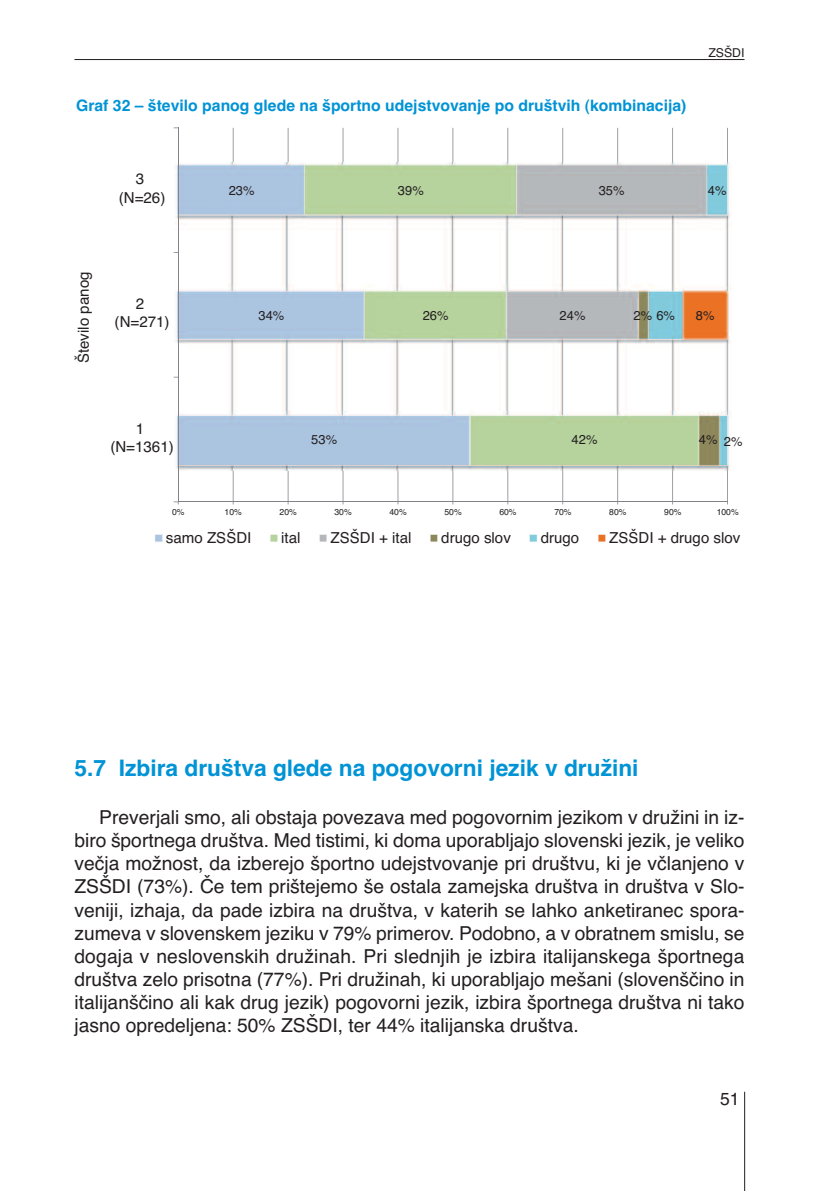
<style>
.page{position:relative;width:819px;height:1191px;background:#fff}
.page>*{position:absolute;margin:0;border:0;box-sizing:border-box;transform-origin:0 0}
.t1{font:700 22.75px "Helvetica";color:#0093d5}
.t2{font:19.25px/23.1px "Helvetica";color:#231f20;text-align:justify}
.t3{font:17.5px "Helvetica";color:#231f20}
.t4{font:700 15.75px "Helvetica";color:#0093d5}
.t5{font:15.05px/18.2px "Helvetica";color:#231f20;text-align:center}
.t6{font:12.95px "Helvetica";letter-spacing:.005em;color:#231f20}
.t7{font:12.25px "Helvetica";color:#231f20}
.t8{font:8.58px "Helvetica";letter-spacing:-.005em;color:#231f20}
</style>
<div class="page">
<hr style="left:74px;top:59px;width:670px;height:1px;background:#231f20">
<hr style="left:744px;top:1091px;width:1px;height:100px;background:#231f20">
<hr style="left:233px;top:128px;width:1px;height:374px;background:#818388">
<hr style="left:288px;top:128px;width:1px;height:374px;background:#818388">
<hr style="left:342px;top:128px;width:1px;height:374px;background:#818388">
<hr style="left:397px;top:128px;width:1px;height:374px;background:#818388">
<hr style="left:452px;top:128px;width:1px;height:374px;background:#818388">
<hr style="left:507px;top:128px;width:1px;height:374px;background:#818388">
<hr style="left:562px;top:128px;width:1px;height:374px;background:#818388">
<hr style="left:617px;top:128px;width:1px;height:374px;background:#818388">
<hr style="left:672px;top:128px;width:1px;height:374px;background:#818388">
<hr style="left:727px;top:128px;width:1px;height:374px;background:#818388">
<img style="left:174px;top:162px;width:557px;height:308px">
<hr style="left:178px;top:501px;width:549px;height:1px;background:#818388">
<hr style="left:178px;top:128px;width:1px;height:374px;background:#818388">
<svg style="left:155px;top:534px;width:8px;height:8px"></svg>
<svg style="left:270px;top:534px;width:8px;height:8px"></svg>
<svg style="left:319px;top:534px;width:8px;height:8px"></svg>
<svg style="left:430px;top:534px;width:8px;height:8px"></svg>
<svg style="left:529px;top:534px;width:8px;height:8px"></svg>
<svg style="left:598px;top:534px;width:8px;height:8px"></svg>
<p class="t4" style="left:76px;top:96px;width:612px">Graf 32 – število panog glede na športno udejstvovanje po društvih (kombinacija)</p>
<p class="t7" style="left:708px;top:46px;width:38px">ZSŠDI</p>
<p class="t5" style="left:119px;top:170px;width:48px">3 (N=26)</p>
<p class="t6" style="left:229px;top:180px;width:27px">23%</p>
<p class="t6" style="left:398px;top:180px;width:27px">39%</p>
<p class="t6" style="left:598px;top:180px;width:27px">35%</p>
<p class="t6" style="left:707px;top:180px;width:20px">4%</p>
<p class="t5" style="left:75px;top:363px;width:93px;rotate:-90deg">Število panog</p>
<p class="t5" style="left:115px;top:295px;width:56px">2 (N=271)</p>
<p class="t5" style="left:110px;top:420px;width:65px">1 (N=1361)</p>
<p class="t6" style="left:258px;top:305px;width:27px">34%</p>
<p class="t6" style="left:311px;top:430px;width:27px">53%</p>
<p class="t6" style="left:422px;top:305px;width:27px">26%</p>
<p class="t6" style="left:559px;top:305px;width:27px">24%</p>
<p class="t6" style="left:633px;top:305px;width:43px">2% 6%</p>
<p class="t6" style="left:696px;top:305px;width:20px">8%</p>
<p class="t6" style="left:571px;top:430px;width:27px">42%</p>
<p class="t6" style="left:699px;top:430px;width:20px">4%</p>
<p class="t6" style="left:723px;top:431px;width:20px">2%</p>
<p class="t8" style="left:172px;top:505px;width:14px">0%</p>
<p class="t8" style="left:225px;top:505px;width:19px">10%</p>
<p class="t8" style="left:279px;top:505px;width:19px">20%</p>
<p class="t8" style="left:334px;top:505px;width:19px">30%</p>
<p class="t8" style="left:389px;top:505px;width:19px">40%</p>
<p class="t8" style="left:444px;top:505px;width:19px">50%</p>
<p class="t8" style="left:499px;top:505px;width:19px">60%</p>
<p class="t8" style="left:554px;top:505px;width:19px">70%</p>
<p class="t8" style="left:609px;top:505px;width:19px">80%</p>
<p class="t8" style="left:664px;top:505px;width:19px">90%</p>
<p class="t8" style="left:716px;top:505px;width:24px">100%</p>
<p class="t5" style="left:166px;top:529px;width:87px">samo ZSŠDI</p>
<p class="t5" style="left:281px;top:529px;width:21px">ital</p>
<p class="t5" style="left:330px;top:529px;width:82px">ZSŠDI + ital</p>
<p class="t5" style="left:441px;top:529px;width:71px">drugo slov</p>
<p class="t5" style="left:540px;top:529px;width:40px">drugo</p>
<p class="t5" style="left:609px;top:529px;width:133px">ZSŠDI + drugo slov</p>
<p class="t1" style="left:74px;top:755px;width:565px">5.7 Izbira društva glede na pogovorni jezik v družini</p>
<p class="t2" style="left:74px;top:806px;width:671px;text-indent:25px">Preverjali smo, ali obstaja povezava med pogovornim jezikom v družini in iz&shy;biro športnega društva. Med tistimi, ki doma uporabljajo slovenski jezik, je veliko večja možnost, da izberejo športno udejstvovanje pri društvu, ki je včlanjeno v ZSŠDI (73%). Če tem prištejemo še ostala zamejska društva in društva v Slo&shy;veniji, izhaja, da pade izbira na društva, v katerih se lahko anketiranec spora&shy;zumeva v slovenskem jeziku v 79% primerov. Podobno, a v obratnem smislu, se dogaja v neslovenskih družinah. Pri slednjih je izbira italijanskega športnega društva zelo prisotna (77%). Pri družinah, ki uporabljajo mešani (slovenščino in italijanščino ali kak drug jezik) pogovorni jezik, izbira športnega društva ni tako jasno opredeljena: 50% ZSŠDI, ter 44% italijanska društva.</p>
<p class="t3" style="left:720px;top:1088px;width:21px">51</p>
</div>
